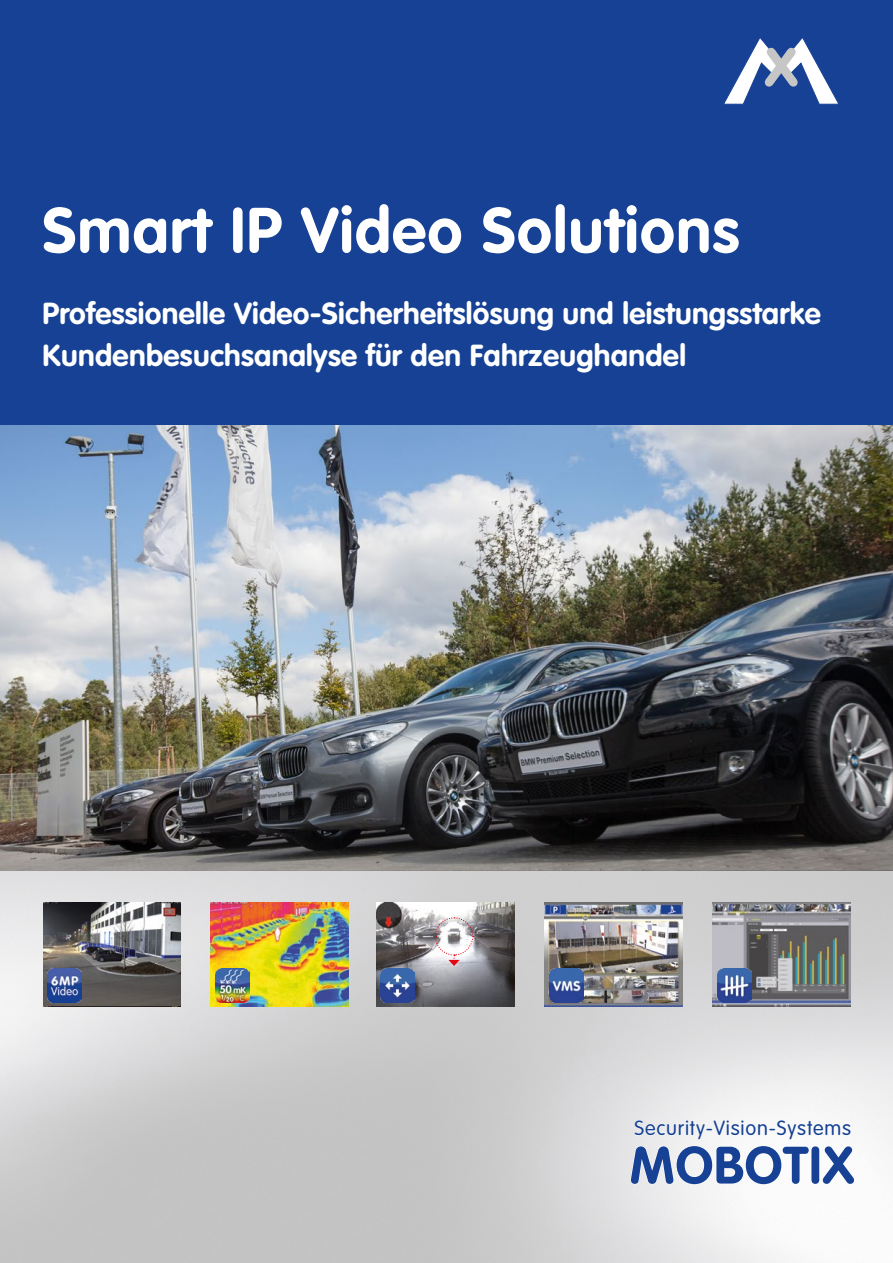
<style>
.page{position:relative;width:893px;height:1263px;background:#fff}
.page>*{position:absolute;margin:0;border:0;box-sizing:border-box;transform-origin:0 0}
.TitleProduct{font:700 63px "VAG Rounded LT Pro";letter-spacing:.02em;color:#fff}
.t1{font:700 51.75px "VAG Rounded LT Pro";letter-spacing:.02em;color:#164194}
.TitleProduct-2{font:700 30px/42px "VAG Rounded LT Pro";letter-spacing:.01em;color:#fff}
.PageHeadMxClaim{font:300 20.25px "VAG Rounded LT Pro";letter-spacing:.04em;color:#164194}
</style>
<div class="page">
<div style="left:1px;top:0;width:892px;height:427px;background:#164194"></div>
<img style="left:1px;top:425px;width:892px;height:838px">
<svg style="left:724px;top:38px;width:114px;height:67px"></svg>
<svg style="left:630px;top:1120px;width:224px;height:65px"></svg>
<img style="left:43px;top:903px;width:138px;height:103px">
<img style="left:48px;top:968px;width:34px;height:34px">
<img style="left:376px;top:902px;width:138px;height:104px">
<svg style="left:434px;top:917px;width:40px;height:49px"></svg>
<img style="left:381px;top:968px;width:34px;height:34px">
<img style="left:210px;top:902px;width:138px;height:104px">
<img style="left:215px;top:968px;width:34px;height:34px">
<img style="left:545px;top:902px;width:137px;height:104px">
<img style="left:550px;top:968px;width:34px;height:34px">
<img style="left:713px;top:902px;width:138px;height:104px">
<img style="left:718px;top:968px;width:34px;height:34px">
<p class="TitleProduct" style="left:43px;top:191px;width:698px">Smart IP Video Solutions</p>
<p class="TitleProduct-2" style="left:43px;top:293px;width:780px">Professionelle Video-Sicherheitslösung und leistungsstarke<br>Kundenbesuchsanalyse für den Fahrzeughandel</p>
<p class="PageHeadMxClaim" style="left:634px;top:1116px;width:218px">Security-Vision-Systems</p>
<p class="t1" style="left:630px;top:1132px;width:226px">MOBOTIX</p>
</div>
